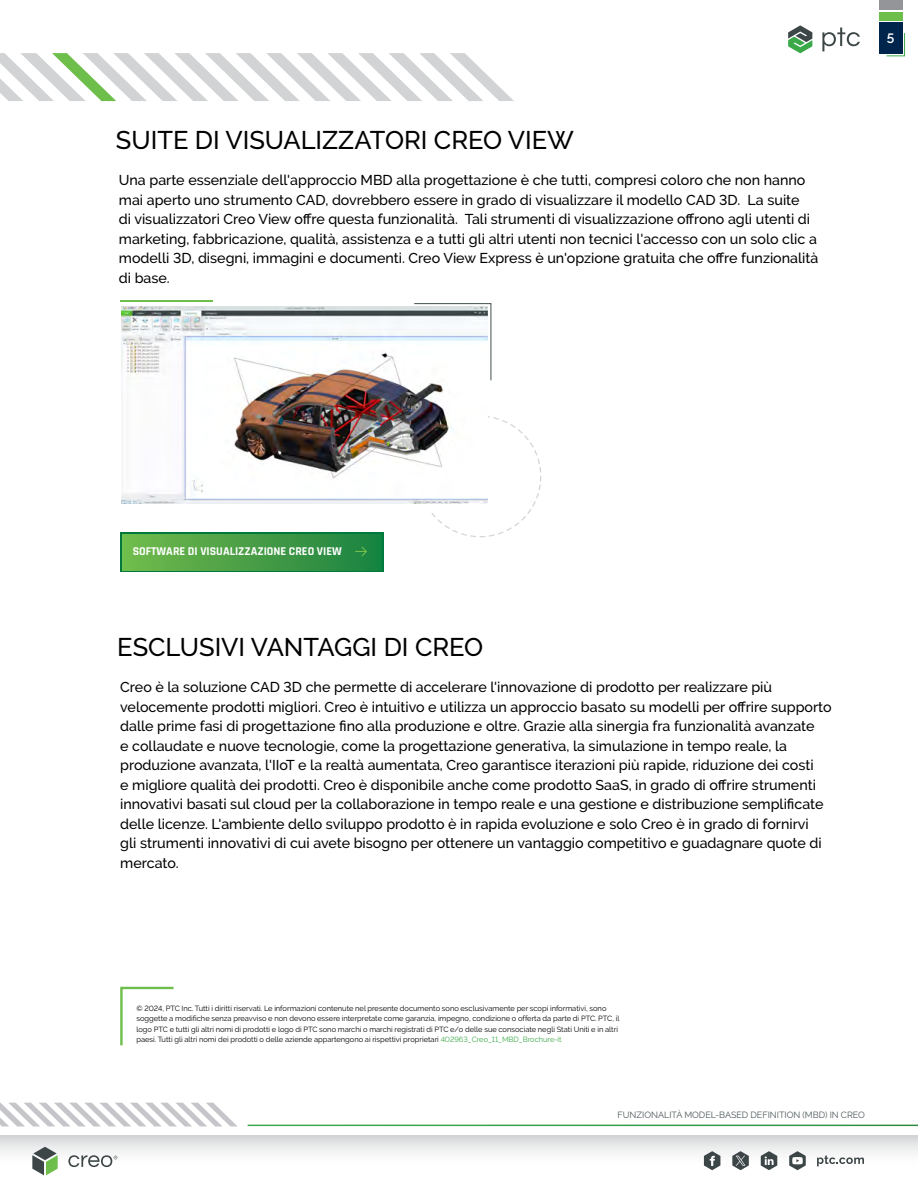
<style>
.page{position:relative;width:918px;height:1188px;background:#fff}
.page>*{position:absolute;margin:0;border:0;box-sizing:border-box;transform-origin:0 0}
.t1{font:500 25.5px "PTC Raleway";color:#000}
.t2{font:500 14.25px/19.5px "PTC Raleway";color:#000}
.t3{font:600 13.5px "PTC Raleway";color:#fff}
.t4{font:700 12px "Rajdhani";color:#fff}
.t5{font:9px "PTC Raleway";color:#4d5859}
.t6{font:7.5px/10.5px "PTC Raleway";color:#000}
.s1{color:#3ba948}
</style>
<div class="page">
<div style="left:0;top:1136px;width:918px;height:32px;background:linear-gradient(to bottom,#dbdcdd,#fff)"></div>
<svg style="left:68px;top:1155px;width:49px;height:12px"></svg>
<svg style="left:32px;top:1147px;width:26px;height:28px"></svg>
<svg style="left:0;top:1103px;width:237px;height:23px"></svg>
<svg style="left:788px;top:25px;width:24px;height:28px"></svg>
<svg style="left:822px;top:28px;width:38px;height:23px"></svg>
<div style="left:879px;top:22px;width:24px;height:32px;background:#00254c"></div>
<svg style="left:886px;top:33px;width:19px;height:24px"></svg>
<div style="left:879px;top:12px;width:24px;height:8px;background:#6ebe4b"></div>
<div style="left:879px;top:0;width:24px;height:10px;background:#939598"></div>
<svg style="left:704px;top:1151px;width:16px;height:19px"></svg>
<svg style="left:761px;top:1151px;width:16px;height:19px"></svg>
<svg style="left:789px;top:1151px;width:17px;height:19px"></svg>
<svg style="left:817px;top:1156px;width:47px;height:10px"></svg>
<svg style="left:732px;top:1151px;width:17px;height:19px"></svg>
<svg style="left:0;top:53px;width:514px;height:48px"></svg>
<svg style="left:120px;top:986px;width:54px;height:60px"></svg>
<svg style="left:431px;top:416px;width:110px;height:121px"></svg>
<div style="left:119px;top:307px;width:368px;height:204px;background:#fff"></div>
<img style="left:122px;top:307px;width:365px;height:197px">
<hr style="left:120px;top:300px;width:93px;height:1px;background:#6ebe4b">
<svg style="left:413px;top:303px;width:79px;height:78px"></svg>
<svg style="left:120px;top:533px;width:264px;height:39px"></svg>
<div style="left:123px;top:535px;width:258px;height:35px;background:linear-gradient(to right,#73bb4c,#1a8241)"></div>
<svg style="left:355px;top:546px;width:12px;height:11px"></svg>
<h1 class="t1" style="left:116px;top:126px;width:460px">SUITE DI VISUALIZZATORI CREO VIEW</h1>
<p class="t2" style="left:119px;top:171px;width:701px">Una parte essenziale dell'approccio MBD alla progettazione è che tutti, compresi coloro che non hanno mai aperto uno strumento CAD, dovrebbero essere in grado di visualizzare il modello CAD 3D. La suite<br>di visualizzatori Creo View offre questa funzionalità. Tali strumenti di visualizzazione offrono agli utenti di marketing, fabbricazione, qualità, assistenza e a tutti gli altri utenti non tecnici l'accesso con un solo clic a modelli 3D, disegni, immagini e documenti. Creo View Express è un'opzione gratuita che offre funzionalità di base.</p>
<p class="t3" style="left:887px;top:30px;width:9px">5</p>
<p class="t4" style="left:133px;top:544px;width:210px">SOFTWARE DI VISUALIZZAZIONE CREO VIEW</p>
<h1 class="t1" style="left:117px;top:632px;width:367px">ESCLUSIVI VANTAGGI DI CREO</h1>
<p class="t2" style="left:120px;top:677px;width:713px">Creo è la soluzione CAD 3D che permette di accelerare l'innovazione di prodotto per realizzare più velocemente prodotti migliori. Creo è intuitivo e utilizza un approccio basato su modelli per offrire supporto dalle prime fasi di progettazione fino alla produzione e oltre. Grazie alla sinergia fra funzionalità avanzate<br>e collaudate e nuove tecnologie, come la progettazione generativa, la simulazione in tempo reale, la produzione avanzata, l'IIoT e la realtà aumentata, Creo garantisce iterazioni più rapide, riduzione dei costi<br>e migliore qualità dei prodotti. Creo è disponibile anche come prodotto SaaS, in grado di offrire strumenti innovativi basati sul cloud per la collaborazione in tempo reale e una gestione e distribuzione semplificate delle licenze. L'ambiente dello sviluppo prodotto è in rapida evoluzione e solo Creo è in grado di fornirvi<br>gli strumenti innovativi di cui avete bisogno per ottenere un vantaggio competitivo e guadagnare quote di mercato.</p>
<p class="t6" style="left:136px;top:1003px;width:485px">© 2024, PTC Inc. Tutti i diritti riservati. Le informazioni contenute nel presente documento sono esclusivamente per scopi informativi, sono soggette a modifiche senza preavviso e non devono essere interpretate come garanzia, impegno, condizione o offerta da parte di PTC. PTC, il logo PTC e tutti gli altri nomi di prodotti e logo di PTC sono marchi o marchi registrati di PTC e/o delle sue consociate negli Stati Uniti e in altri paesi. Tutti gli altri nomi dei prodotti o delle aziende appartengono ai rispettivi proprietari <span class="s1">402963_Creo_11_MBD_Brochure-it</span></p>
<p class="t5" style="left:617px;top:1110px;width:249px">FUNZIONALITÀ MODEL-BASED DEFINITION (MBD) IN CREO</p>
</div>
